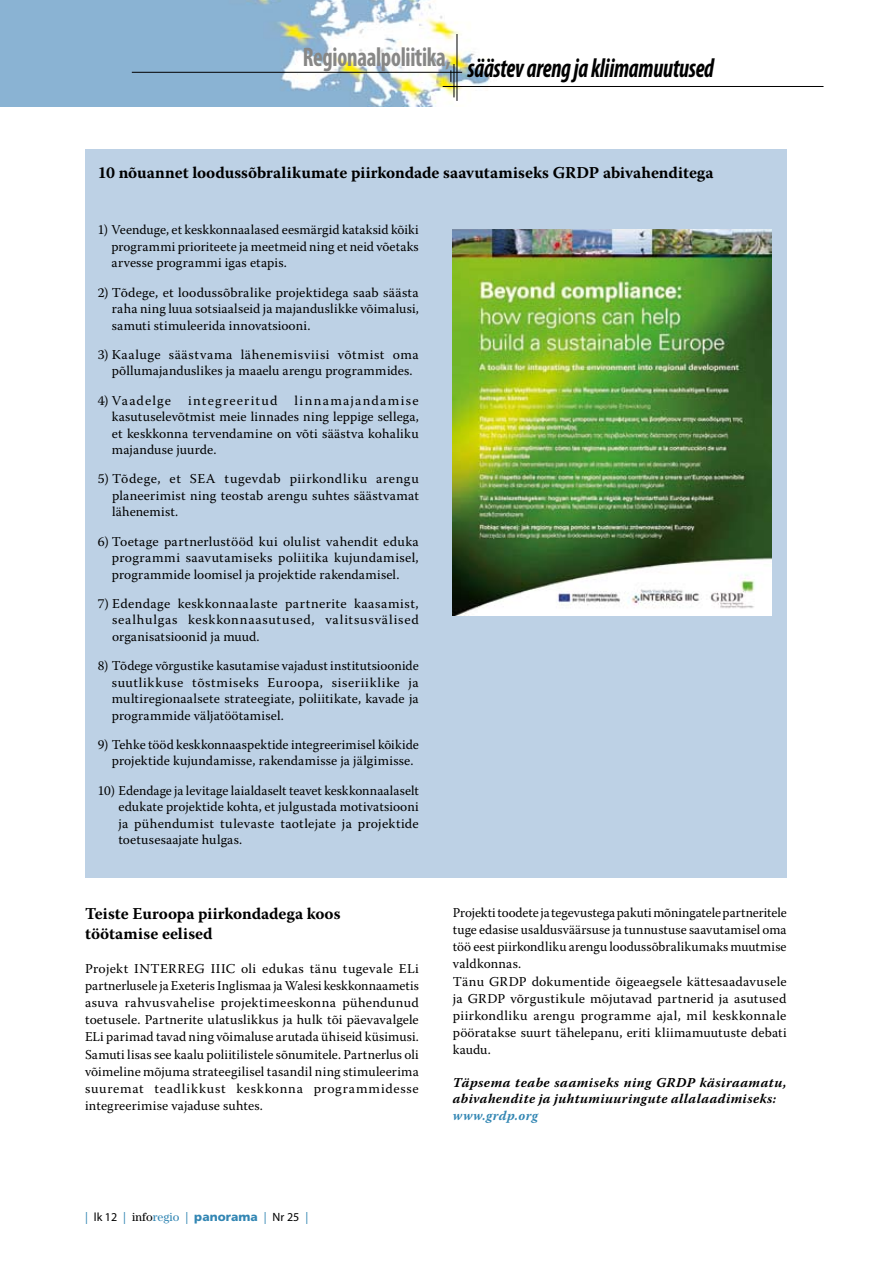
<style>
.page{position:relative;width:893px;height:1263px;background:#fff}
.page>*{position:absolute;margin:0;border:0;box-sizing:border-box;transform-origin:0 0}
.t1{font:italic 700 condensed 27px "Myriad Pro";letter-spacing:-.01em;color:#000;scale:.85 1}
.t2{font:700 16.5px/19.5px "Warnock Pro";color:#000}
.t3{font:13.5px/16.5px "Warnock Pro";letter-spacing:.015em;color:#000;text-align:justify}
.t4{font:italic 700 13.5px/16.5px "Warnock Pro";letter-spacing:.035em;color:#000}
.t5{font:13.5px "Warnock Pro";letter-spacing:.085em;color:#000}
.t6{font:italic 700 13.5px "Warnock Pro";letter-spacing:.03em;color:#3286b3}
.t7{font:13.5px "Warnock Pro";letter-spacing:.08em;color:#000}
.t8{font:12px "Myriad Pro";color:#000}
.s1{color:#3286b3}
.s2{font-family:"Century Std"}
.s3{font-family:"Century Std";color:#3286b3}
.s4{font-family:"Frutiger LT Std";font-weight:900;color:#3286b3}
</style>
<div class="page">
<img style="left:0;top:0;width:824px;height:106px">
<hr style="left:443px;top:86px;width:380px;height:1px;background:#000">
<hr style="left:132px;top:72px;width:330px;height:1px;background:#000">
<hr style="left:457px;top:34px;width:1px;height:67px;background:#000">
<hr style="left:454px;top:64px;width:1px;height:33px;background:#000">
<svg style="left:450px;top:70px;width:1px;height:12px"></svg>
<div style="left:85px;top:149px;width:702px;height:728px;background:#bdd1e5"></div>
<img style="left:453px;top:230px;width:318px;height:385px">
<h1 class="t1" style="left:303px;top:51px;width:485px"><sup>Regionaalpoliitika,</sup> säästev areng ja kliimamuutused</h1>
<p class="t2" style="left:98px;top:163px;width:617px">10 nõuannet loodussõbralikumate piirkondade saavutamiseks GRDP abivahenditega</p>
<p class="t3" style="left:112px;top:221px;width:309px;text-indent:-14px">1) Veenduge, et keskkonnaalased eesmärgid kataksid kõiki programmi prioriteete ja meetmeid ning et neid võetaks arvesse programmi igas etapis.</p>
<p class="t3" style="left:112px;top:284px;width:308px;text-indent:-14px">2) Tõdege, et loodussõbralike projektidega saab säästa raha ning luua sotsiaalseid ja majanduslikke võimalusi, samuti stimuleerida innovatsiooni.</p>
<p class="t3" style="left:98px;top:346px;width:322px;text-align:center">3) Kaaluge säästvama lähenemisviisi võtmist oma põllumajanduslikes ja maaelu arengu programmides.</p>
<p class="t7" style="left:98px;top:392px;width:75px">4) Vaadelge</p>
<p class="t5" style="left:188px;top:392px;width:91px">integreeritud</p>
<p class="t3" style="left:112px;top:392px;width:308px;text-indent:183px">linnamajandamise kasutuselevõtmist meie linnades ning leppige sellega, et keskkonna tervendamine on võti säästva kohaliku majanduse juurde.</p>
<p class="t3" style="left:112px;top:470px;width:308px;text-indent:-14px">5) Tõdege, et SEA tugevdab piirkondliku arengu planeerimist ning teostab arengu suhtes säästvamat lähenemist.</p>
<p class="t3" style="left:112px;top:533px;width:308px;text-indent:-14px">6) Toetage partnerlustööd kui olulist vahendit eduka programmi saavutamiseks poliitika kujundamisel, programmide loomisel ja projektide rakendamisel.</p>
<p class="t3" style="left:112px;top:595px;width:308px;text-indent:-14px">7) Edendage keskkonnaalaste partnerite kaasamist, sealhulgas keskkonnaasutused, valitsusvälised organisatsioonid ja muud.</p>
<p class="t3" style="left:112px;top:657px;width:308px;text-indent:-14px">8) Tõdege võrgustike kasutamise vajadust institutsioonide suutlikkuse tõstmiseks Euroopa, siseriiklike ja multiregionaalsete strateegiate, poliitikate, kavade ja programmide väljatöötamisel.</p>
<p class="t3" style="left:112px;top:736px;width:308px;text-indent:-14px">9) Tehke tööd keskkonnaaspektide integreerimisel kõikide projektide kujundamisse, rakendamisse ja jälgimisse.</p>
<p class="t3" style="left:118px;top:782px;width:302px;text-indent:-21px">10) Edendage ja levitage laialdaselt teavet keskkonnaalaselt edukate projektide kohta, et julgustada motivatsiooni ja pühendumist tulevaste taotlejate ja projektide toetusesaajate hulgas.</p>
<p class="t2" style="left:85px;top:904px;width:257px">Teiste Euroopa piirkondadega koos töötamise eelised</p>
<p class="t3" style="left:85px;top:960px;width:335px;line-height:17.1px">Projekt INTERREG IIIC oli edukas tänu tugevale ELi partnerlusele ja Exeteris Inglismaa ja Walesi keskkonnaametis asuva rahvusvahelise projektimeeskonna pühendunud toetusele. Partnerite ulatuslikkus ja hulk tõi päevavalgele ELi parimad tavad ning võimaluse arutada ühiseid küsimusi.<br>Samuti lisas see kaalu poliitilistele sõnumitele. Partnerlus oli võimeline mõjuma strateegilisel tasandil ning stimuleerima suuremat teadlikkust keskkonna programmidesse integreerimise vajaduse suhtes.</p>
<p class="t3" style="left:453px;top:904px;width:335px;line-height:17.1px;text-align:left">Projekti toodete ja tegevustega pakuti mõningatele partneritele tuge edasise usaldusväärsuse ja tunnustuse saavutamisel oma töö eest piirkondliku arengu loodussõbralikumaks muutmise valdkonnas.<br>Tänu GRDP dokumentide õigeaegsele kättesaadavusele ja GRDP võrgustikule mõjutavad partnerid ja asutused piirkondliku arengu programme ajal, mil keskkonnale pööratakse suurt tähelepanu, eriti kliimamuutuste debati kaudu.</p>
<p class="t4" style="left:453px;top:1074px;width:335px">Täpsema teabe saamiseks ning GRDP käsiraamatu, abivahendite ja juhtumiuuringute allalaadimiseks:</p>
<p class="t6" style="left:453px;top:1107px;width:87px">www.grdp.org</p>
<p class="t8" style="left:85px;top:1209px;width:225px"><span class="s1">|</span> lk 12 <span class="s1">|</span> <span class="s2">info</span><span class="s3">regio</span> <span class="s1">|</span> <span class="s4">panorama</span> <span class="s1">|</span> Nr 25 <span class="s1">|</span></p>
</div>
